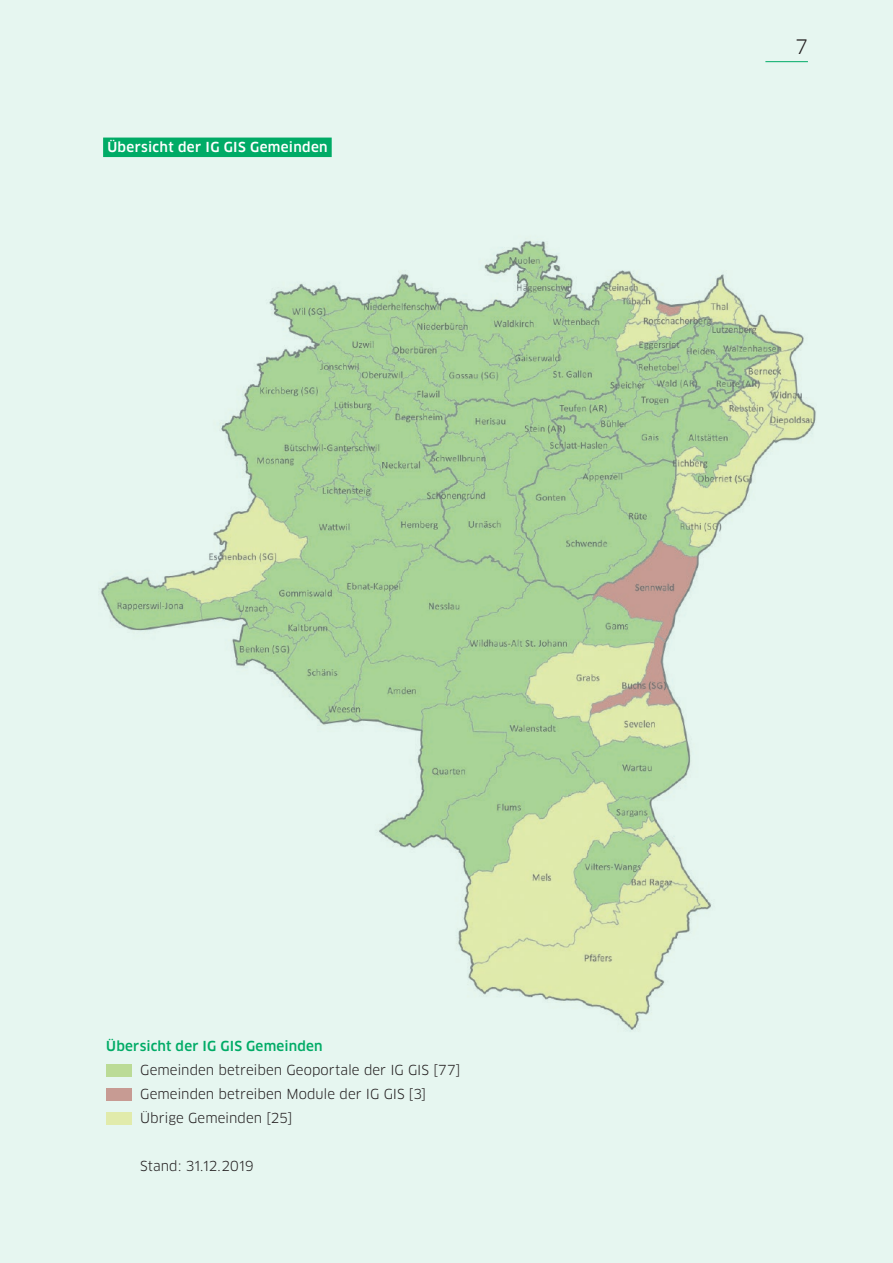
<style>
.page{position:relative;width:893px;height:1263px;background:#e6f6f0}
.page>*{position:absolute;margin:0;border:0;box-sizing:border-box;transform-origin:0 0}
.t1{font:19.5px "Clan LF";color:#231f20}
.t2{font:13.5px/24px "Clan LF";color:#231f20}
.t3{font:500 13.5px "Clan";letter-spacing:.015em;color:#00ab66}
.t4{font:500 13.5px "Clan";letter-spacing:.025em;color:#fff}
</style>
<div class="page">
<img style="left:101px;top:240px;width:715px;height:790px">
<div style="left:106px;top:1063px;width:26px;height:13px;background:#bbdb96"></div>
<div style="left:106px;top:1087px;width:26px;height:13px;background:#c79b93"></div>
<div style="left:106px;top:1111px;width:26px;height:13px;background:#e1ebab"></div>
<div style="left:103px;top:138px;width:229px;height:19px;background:#00ab66"></div>
<hr style="left:765px;top:61px;width:43px;height:1px;background:#00ab66">
<p class="t4" style="left:107px;top:140px;width:222px">Übersicht der IG GIS Gemeinden</p>
<h1 class="t1" style="left:796px;top:36px;width:14px">7</h1>
<p class="t3" style="left:106px;top:1039px;width:218px">Übersicht der IG GIS Gemeinden</p>
<p class="t2" style="left:140px;top:1058px;width:322px">Gemeinden betreiben Geoportale der IG GIS [77]<br>Gemeinden betreiben Module der IG GIS [3]<br>Übrige Gemeinden [25]</p>
<p class="t2" style="left:140px;top:1154px;width:115px">Stand: 31.12.2019</p>
</div>
